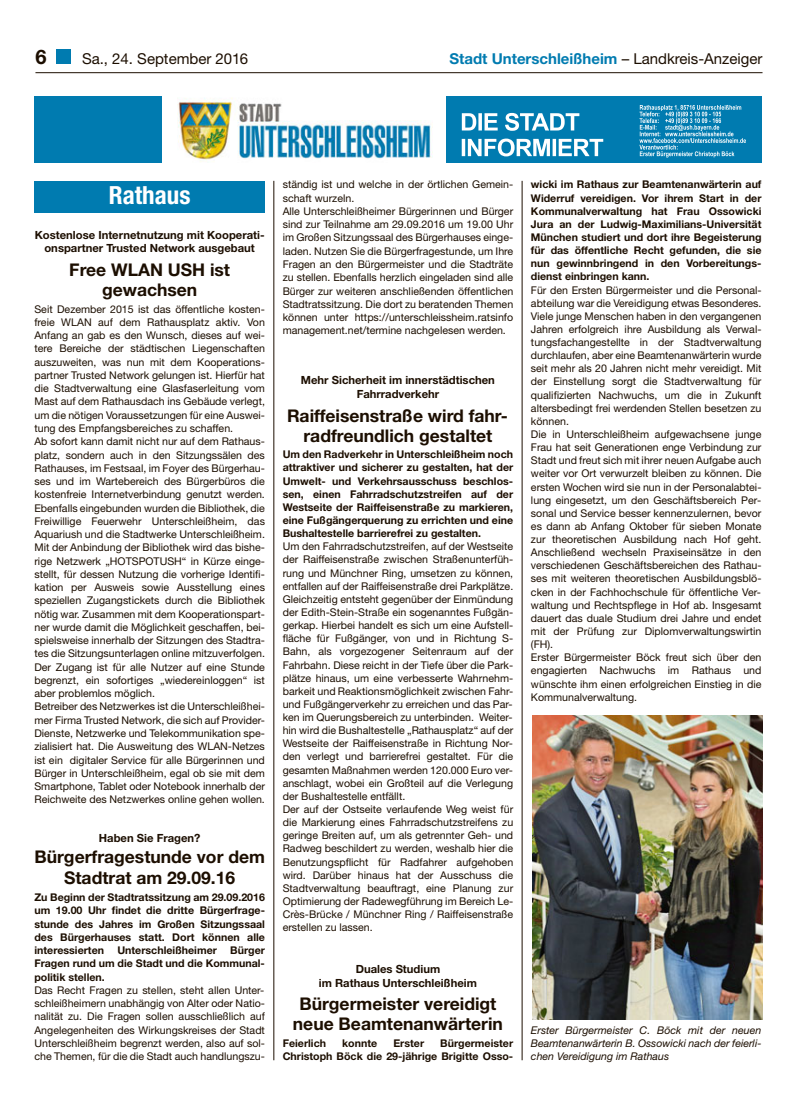
<style>
.page{position:relative;width:798px;height:1117px;background:#fff}
.page>*{position:absolute;margin:0;border:0;box-sizing:border-box;transform-origin:0 0}
.t1{font:700 condensed 25px "Helvetica Neue";color:#fff}
.t2{font:700 20px "Helvetica Neue";color:#1c0e00}
.t3{font:700 17.5px/20px "Helvetica Neue";color:#1c0e00;text-align:center}
.t4{font:700 15px "Helvetica Neue";color:#007bb0}
.t5{font:15px "Helvetica Neue";color:#1c0e00}
.t6{font:700 11.25px/13.8px "Helvetica Neue";color:#1c0e00;text-align:center}
.t7{font:10.62px/13.1px "Helvetica Neue";color:#1c0e00}
.t8{font:italic 10.62px/13.1px "Helvetica Neue";color:#1c0e00;text-align:justify}
.t9{font:700 10.62px/13.1px "Helvetica Neue";color:#1c0e00;text-align:right}
.s1{font-weight:400;color:#1c0e00}
.s2{font-weight:700}
</style>
<div class="page">
<div style="left:57px;top:50px;width:14px;height:14px;background:#007bb0"></div>
<hr style="left:35px;top:72px;width:727px;height:1px;background:#1c0e00">
<hr style="left:273px;top:181px;width:1px;height:878px;background:#1c0e00">
<hr style="left:521px;top:181px;width:1px;height:878px;background:#1c0e00">
<div style="left:34px;top:181px;width:231px;height:32px;background:#007bb0"></div>
<div style="left:35px;top:96px;width:179px;height:67px;background:#007bb0"></div>
<div style="left:445px;top:96px;width:316px;height:67px;background:#007bb0"></div>
<img style="left:163px;top:96px;width:270px;height:67px">
<svg style="left:461px;top:113px;width:118px;height:18px"></svg>
<svg style="left:461px;top:138px;width:142px;height:18px"></svg>
<svg style="left:639px;top:105px;width:106px;height:52px"></svg>
<img style="left:532px;top:715px;width:230px;height:304px">
<p class="t2" style="left:35px;top:50px;width:13px">6</p>
<p class="t5" style="left:82px;top:53px;width:168px">Sa., 24. September 2016</p>
<p class="t4" style="left:449px;top:53px;width:314px">Stadt Unterschleißheim <span class="s1">– Landkreis-Anzeiger</span></p>
<p class="t1" style="left:109px;top:186px;width:83px">Rathaus</p>
<p class="t6" style="left:35px;top:228px;width:231px">Kostenlose Internetnutzung mit Kooperati&shy;onspartner Trusted Network ausgebaut</p>
<p class="t3" style="left:69px;top:261px;width:162px">Free WLAN USH ist gewachsen</p>
<p class="t7" style="left:34px;top:303px;width:232px">Seit Dezember 2015 ist das öffentliche kosten&shy;freie WLAN auf dem Rathausplatz aktiv. Von Anfang an gab es den Wunsch, dieses auf wei&shy;tere Bereiche der städtischen Liegenschaften auszuweiten, was nun mit dem Kooperations&shy;partner Trusted Network gelungen ist. Hierfür hat die Stadtverwaltung eine Glasfaserleitung vom Mast auf dem Rathausdach ins Gebäude verlegt, um die nötigen Voraussetzungen für eine Auswei&shy;tung des Empfangsbereiches zu schaffen.<br>Ab sofort kann damit nicht nur auf dem Rathaus&shy;platz, sondern auch in den Sitzungssälen des Rathauses, im Festsaal, im Foyer des Bürgerhau&shy;ses und im Wartebereich des Bürgerbüros die kostenfreie Internetverbindung genutzt werden.<br>Ebenfalls eingebunden wurden die Bibliothek, die Freiwillige Feuerwehr Unterschleißheim, das Aquariush und die Stadtwerke Unterschleißheim.<br>Mit der Anbindung der Bibliothek wird das bishe&shy;rige Netzwerk „HOTSPOTUSH“ in Kürze einge&shy;stellt, für dessen Nutzung die vorherige Identifi&shy;kation per Ausweis sowie Ausstellung eines speziellen Zugangstickets durch die Bibliothek nötig war. Zusammen mit dem Kooperationspart&shy;ner wurde damit die Möglichkeit geschaffen, bei&shy;spielsweise innerhalb der Sitzungen des Stadtra&shy;tes die Sitzungsunterlagen online mitzuverfolgen.<br>Der Zugang ist für alle Nutzer auf eine Stunde begrenzt, ein sofortiges „wiedereinloggen“ ist aber problemlos möglich.<br>Betreiber des Netzwerkes ist die Unterschleißhei&shy;mer Firma Trusted Network, die sich auf Provider-Dienste, Netzwerke und Telekommunikation spe&shy;zialisiert hat. Die Ausweitung des WLAN-Netzes ist ein digitaler Service für alle Bürgerinnen und Bürger in Unterschleißheim, egal ob sie mit dem Smartphone, Tablet oder Notebook innerhalb der Reichweite des Netzwerkes online gehen wollen.</p>
<p class="t6" style="left:99px;top:832px;width:103px">Haben Sie Fragen?</p>
<p class="t3" style="left:34px;top:847px;width:232px;line-height:21px">Bürgerfragestunde vor dem<br>Stadtrat am 29.09.16</p>
<p class="t7" style="left:34px;top:891px;width:232px"><span class="s2">Zu Beginn der Stadtratssitzung am 29.09.2016 um 19.00 Uhr findet die dritte Bürgerfrage&shy;stunde des Jahres im Großen Sitzungssaal des Bürgerhauses statt. Dort können alle interessierten Unterschleißheimer Bürger Fragen rund um die Stadt und die Kommunal&shy;politik stellen.<br></span>Das Recht Fragen zu stellen, steht allen Unter&shy;schleißheimern unabhängig von Alter oder Natio&shy;nalität zu. Die Fragen sollen ausschließlich auf Angelegenheiten des Wirkungskreises der Stadt Unterschleißheim begrenzt werden, also auf sol&shy;che Themen, für die die Stadt auch handlungszu-</p>
<p class="t7" style="left:282px;top:179px;width:232px">ständig ist und welche in der örtlichen Gemein&shy;schaft wurzeln.<br>Alle Unterschleißheimer Bürgerinnen und Bürger sind zur Teilnahme am 29.09.2016 um 19.00 Uhr im Großen Sitzungssaal des Bürgerhauses einge&shy;laden. Nutzen Sie die Bürgerfragestunde, um Ihre Fragen an den Bürgermeister und die Stadträte zu stellen. Ebenfalls herzlich eingeladen sind alle Bürger zur weiteren anschließenden öffentlichen Stadtratssitzung. Die dort zu beratenden Themen können unter https://unterschleissheim.ratsinfo management.net/termine nachgelesen werden.</p>
<p class="t6" style="left:301px;top:374px;width:195px">Mehr Sicherheit im innerstädtischen<br>Fahrradverkehr</p>
<p class="t3" style="left:287px;top:407px;width:222px">Raiffeisenstraße wird fahr&shy;radfreundlich gestaltet</p>
<p class="t7" style="left:282px;top:449px;width:232px"><span class="s2">Um den Radverkehr in Unterschleißheim noch attraktiver und sicherer zu gestalten, hat der Umwelt- und Verkehrsausschuss beschlos&shy;sen, einen Fahrradschutzstreifen auf der Westseite der Raiffeisenstraße zu markieren, eine Fußgängerquerung zu errichten und eine Bushaltestelle barrierefrei zu gestalten.<br></span>Um den Fahrradschutzstreifen, auf der Westseite der Raiffeisenstraße zwischen Straßenunterfüh&shy;rung und Münchner Ring, umsetzen zu können, entfallen auf der Raiffeisenstraße drei Parkplätze.<br>Gleichzeitig entsteht gegenüber der Einmündung der Edith-Stein-Straße ein sogenanntes Fußgän&shy;gerkap. Hierbei handelt es sich um eine Aufstell&shy;fläche für Fußgänger, von und in Richtung S-Bahn, als vorgezogener Seitenraum auf der Fahrbahn. Diese reicht in der Tiefe über die Park&shy;plätze hinaus, um eine verbesserte Wahrnehm&shy;barkeit und Reaktionsmöglichkeit zwischen Fahr&shy;und Fußgängerverkehr zu erreichen und das Par&shy;ken im Querungsbereich zu unterbinden. Weiter&shy;hin wird die Bushaltestelle „Rathausplatz“ auf der Westseite der Raiffeisenstraße in Richtung Nor&shy;den verlegt und barrierefrei gestaltet. Für die gesamten Maßnahmen werden 120.000 Euro ver&shy;anschlagt, wobei ein Großteil auf die Verlegung der Bushaltestelle entfällt.<br>Der auf der Ostseite verlaufende Weg weist für die Markierung eines Fahrradschutzstreifens zu geringe Breiten auf, um als getrennter Geh- und Radweg beschildert zu werden, weshalb hier die Benutzungspflicht für Radfahrer aufgehoben wird. Darüber hinaus hat der Ausschuss die Stadtverwaltung beauftragt, eine Planung zur Optimierung der Radewegführung im Bereich Le-Crès-Brücke / Münchner Ring / Raiffeisenstraße erstellen zu lassen.</p>
<p class="t6" style="left:319px;top:963px;width:159px">Duales Studium<br>im Rathaus Unterschleißheim</p>
<p class="t3" style="left:293px;top:995px;width:211px">Bürgermeister vereidigt neue Beamtenanwärterin</p>
<p class="t9" style="left:282px;top:1037px;width:45px">Feierlich</p>
<p class="t9" style="left:342px;top:1037px;width:37px">konnte</p>
<p class="t9" style="left:393px;top:1037px;width:32px">Erster</p>
<p class="t9" style="left:282px;top:1037px;width:232px">Bürgermeister<br>Christoph Böck die 29-jährige Brigitte Osso-</p>
<p class="t7" style="left:530px;top:179px;width:232px"><span class="s2">wicki im Rathaus zur Beamtenanwärterin auf Widerruf vereidigen. Vor ihrem Start in der Kommunalverwaltung hat Frau Ossowicki Jura an der Ludwig-Maximilians-Universität München studiert und dort ihre Begeisterung für das öffentliche Recht gefunden, die sie nun gewinnbringend in den Vorbereitungs&shy;dienst einbringen kann.<br></span>Für den Ersten Bürgermeister und die Personal&shy;abteilung war die Vereidigung etwas Besonderes.<br>Viele junge Menschen haben in den vergangenen Jahren erfolgreich ihre Ausbildung als Verwal&shy;tungsfachangestellte in der Stadtverwaltung durchlaufen, aber eine Beamtenanwärterin wurde seit mehr als 20 Jahren nicht mehr vereidigt. Mit der Einstellung sorgt die Stadtverwaltung für qualifizierten Nachwuchs, um die in Zukunft altersbedingt frei werdenden Stellen besetzen zu können.<br>Die in Unterschleißheim aufgewachsene junge Frau hat seit Generationen enge Verbindung zur Stadt und freut sich mit ihrer neuen Aufgabe auch weiter vor Ort verwurzelt bleiben zu können. Die ersten Wochen wird sie nun in der Personalabtei&shy;lung eingesetzt, um den Geschäftsbereich Per&shy;sonal und Service besser kennenzulernen, bevor es dann ab Anfang Oktober für sieben Monate zur theoretischen Ausbildung nach Hof geht.<br>Anschließend wechseln Praxiseinsätze in den verschiedenen Geschäftsbereichen des Rathau&shy;ses mit weiteren theoretischen Ausbildungsblö&shy;cken in der Fachhochschule für öffentliche Ver&shy;waltung und Rechtspflege in Hof ab. Insgesamt dauert das duale Studium drei Jahre und endet mit der Prüfung zur Diplomverwaltungswirtin (FH).<br>Erster Bürgermeister Böck freut sich über den engagierten Nachwuchs im Rathaus und wünschte ihm einen erfolgreichen Einstieg in die Kommunalverwaltung.</p>
<p class="t8" style="left:530px;top:1024px;width:232px">Erster Bürgermeister C. Böck mit der neuen Beamtenanwärterin B. Ossowicki nach der feierli&shy;chen Vereidigung im Rathaus</p>
</div>
